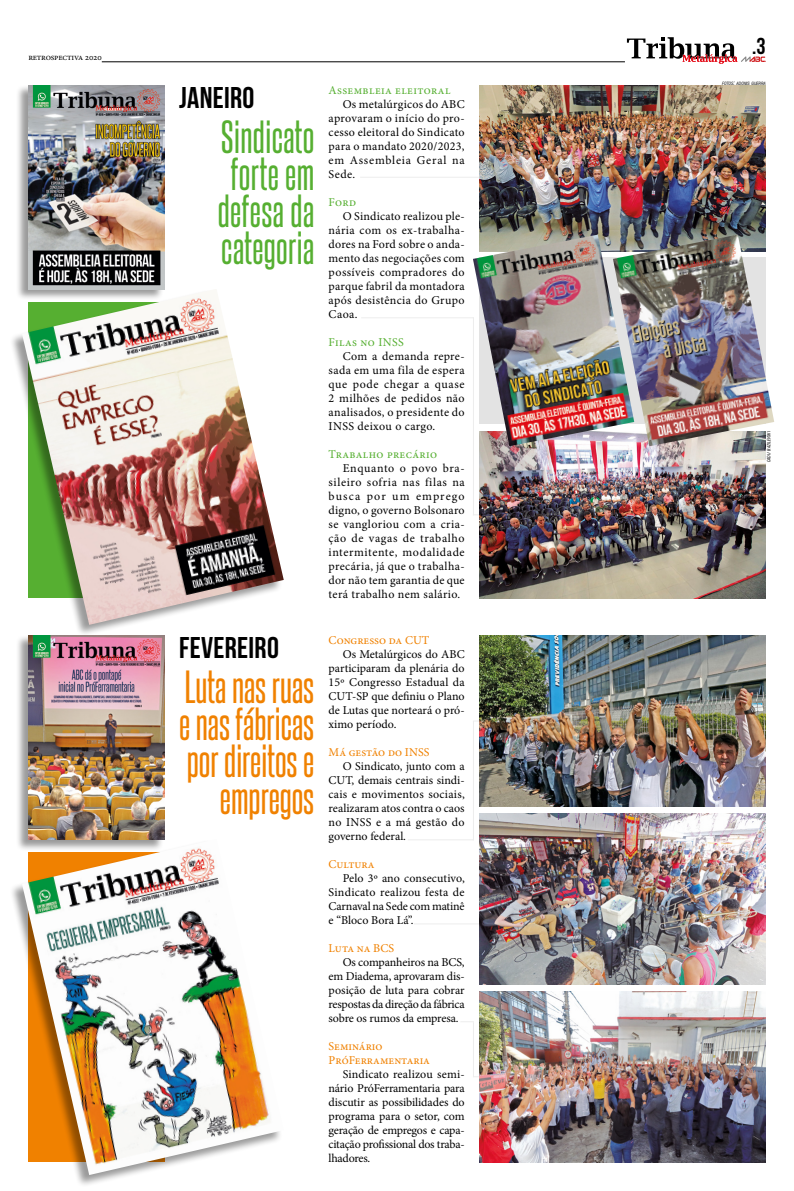
<style>
.page{position:relative;width:794px;height:1191px;background:#fff}
.page>*{position:absolute;margin:0;border:0;box-sizing:border-box;transform-origin:0 0}
.t1{font:40px/37px "Steelfish Rg";color:#f08100;text-align:right}
.t2{font:40px/37px "Steelfish Rg";letter-spacing:.01em;color:#56af31;text-align:center}
.t3{font:30px "Bebas Neue";letter-spacing:.01em;color:#000}
.t4{font:23px "Bebas Neue";color:#000}
.t5{font:12px/14px "Minion Pro";letter-spacing:.015em;color:#000;text-align:justify}
.t6{font:12px/14px "Minion Pro";color:#f08100}
.t7{font:12px "Minion Pro";letter-spacing:.03em;color:#56af31}
.t8{font:9px "Minion Pro";letter-spacing:-.02em;color:#000}
.t9{font:italic condensed 4.4px "Swiss 721 BT";color:#000}
.s1{font-size:6.2px}
</style>
<div class="page">
<hr style="left:360px;top:177px;width:127px;height:1px;background:#ededed">
<hr style="left:361px;top:317px;width:113px;height:1px;background:#ededed">
<hr style="left:414px;top:923px;width:73px;height:1px;background:#ededed">
<svg style="left:461px;top:1021px;width:13px;height:1px"></svg>
<hr style="left:408px;top:839px;width:66px;height:1px;background:#ededed">
<hr style="left:473px;top:720px;width:61px;height:1px;background:#ededed">
<hr style="left:473px;top:721px;width:1px;height:119px;background:#ededed">
<hr style="left:473px;top:1022px;width:1px;height:55px;background:#ededed">
<hr style="left:473px;top:317px;width:1px;height:198px;background:#ededed">
<img style="left:479px;top:813px;width:286px;height:171px">
<div style="left:16px;top:635px;width:148px;height:216px;background:#000;opacity:.4"></div>
<img style="left:28px;top:637px;width:137px;height:202px">
<div style="left:9px;top:839px;width:274px;height:348px;background:#000;opacity:.4"></div>
<img style="left:22px;top:839px;width:261px;height:336px">
<div style="left:16px;top:85px;width:148px;height:216px;background:#000;opacity:.4"></div>
<img style="left:28px;top:85px;width:137px;height:204px">
<div style="left:9px;top:289px;width:274px;height:348px;background:#000;opacity:.4"></div>
<img style="left:22px;top:289px;width:262px;height:336px">
<svg style="left:627px;top:37px;width:138px;height:27px"></svg>
<hr style="left:102px;top:61px;width:523px;height:1px;background:#000">
<img style="left:479px;top:85px;width:286px;height:150px">
<img style="left:479px;top:635px;width:286px;height:171px">
<img style="left:479px;top:991px;width:286px;height:171px">
<img style="left:479px;top:446px;width:286px;height:152px">
<img style="left:473px;top:235px;width:140px;height:211px">
<img style="left:613px;top:235px;width:161px;height:211px">
<p class="t8" style="left:28px;top:52px;width:75px">retrospectiva 2020</p>
<h2 class="t3" style="left:179px;top:81px;width:77px">JANEIRO</h2>
<p class="t7" style="left:328px;top:82px;width:123px">Assembleia eleitoral</p>
<p class="t5" style="left:328px;top:97px;width:138px;text-indent:14px">Os metalúrgicos do ABC aprovaram o início do pro&shy;cesso eleitoral do Sindicato para o mandato 2020/2023, em Assembleia Geral na Sede.</p>
<p class="t7" style="left:328px;top:194px;width:29px">Ford</p>
<p class="t5" style="left:328px;top:209px;width:138px;text-indent:14px">O Sindicato realizou ple&shy;nária com os ex-trabalha&shy;dores na Ford sobre o anda&shy;mento das negociações com possíveis compradores do parque fabril da montadora após desistência do Grupo Caoa.</p>
<p class="t7" style="left:328px;top:334px;width:77px">Filas no INSS</p>
<p class="t5" style="left:328px;top:349px;width:138px;text-indent:14px">Com a demanda repre&shy;sada em uma fila de espera que pode chegar a quase 2 milhões de pedidos não analisados, o presidente do INSS deixou o cargo.</p>
<p class="t7" style="left:328px;top:446px;width:110px">Trabalho precário</p>
<p class="t5" style="left:328px;top:461px;width:138px;text-indent:14px">Enquanto o povo bra&shy;sileiro sofria nas filas na busca por um emprego digno, o governo Bolsonaro se vangloriou com a cria&shy;ção de vagas de trabalho intermitente, modalidade precária, já que o trabalha&shy;dor não tem garantia de que terá trabalho nem salário.</p>
<h1 class="t2" style="left:218px;top:117px;width:98px">Sindicato forte em defesa da categoria</h1>
<h2 class="t3" style="left:179px;top:631px;width:101px">FEVEREIRO</h2>
<p class="t6" style="left:328px;top:633px;width:102px">Congresso da CUT</p>
<p class="t5" style="left:328px;top:647px;width:138px;text-indent:14px">Os Metalúrgicos do ABC participaram da plenária do 15º Congresso Estadual da CUT-SP que definiu o Plano de Lutas que norteará o pró&shy;ximo período.</p>
<p class="t6" style="left:328px;top:745px;width:102px">Má gestão do INSS</p>
<p class="t5" style="left:328px;top:759px;width:138px;text-indent:14px">O Sindicato, junto com a CUT, demais centrais sindi&shy;cais e movimentos sociais, realizaram atos contra o caos no INSS e a má gestão do governo federal.</p>
<p class="t6" style="left:328px;top:857px;width:47px">Cultura</p>
<p class="t5" style="left:328px;top:871px;width:138px;text-indent:14px">Pelo 3º ano consecutivo, Sindicato realizou festa de Carnaval na Sede com matinê e “Bloco Bora Lá”.</p>
<p class="t6" style="left:328px;top:941px;width:67px">Luta na BCS</p>
<p class="t5" style="left:328px;top:955px;width:138px;text-indent:14px">Os companheiros na BCS, em Diadema, aprovaram dis&shy;posição de luta para cobrar respostas da direção da fábrica sobre os rumos da empresa.</p>
<p class="t6" style="left:328px;top:1039px;width:103px">Seminário<br>PróFerramentaria</p>
<p class="t5" style="left:328px;top:1067px;width:138px;text-indent:14px">Sindicato realizou semi&shy;nário PróFerramentaria para discutir as possibilidades do programa para o setor, com geração de empregos e capa&shy;citação profissional dos traba&shy;lhadores.</p>
<h1 class="t1" style="left:179px;top:667px;width:137px">Luta nas ruas e nas fábricas por direitos e empregos</h1>
<h3 class="t4" style="left:752px;top:34px;width:15px">.3</h3>
<p class="t9" style="left:722px;top:80px;width:45px">FOTOS<span class="s1">:</span> ADONIS GUERRA</p>
<p class="t9" style="left:766px;top:462px;width:32px;rotate:-90deg">CADU BAZILEVSKI</p>
</div>
